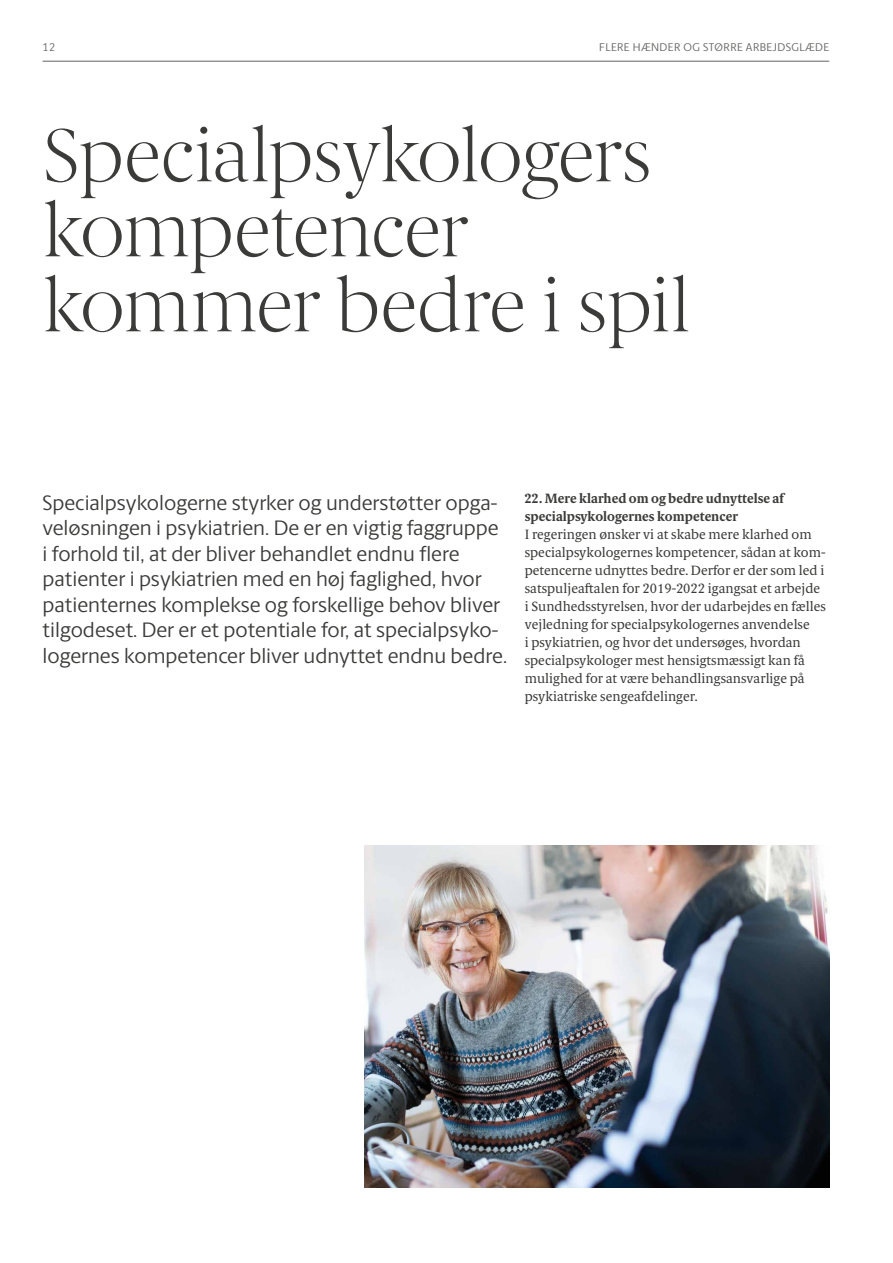
<style>
.page{position:relative;width:893px;height:1263px;background:#fff}
.page>*{position:absolute;margin:0;border:0;box-sizing:border-box;transform-origin:0 0}
.t1{font:200 75px/75px "Berlingske Serif Text";letter-spacing:-.02em;color:#3b3b3a}
.t2{font:21px/25.5px "Berlingske Sans";color:#3b3b3a}
.t3{font:13.5px/18px "Berlingske Serif Text";color:#3b3b3a}
.t4{font:700 13.5px/18px "Berlingske Serif Text";color:#3b3b3a}
.t5{font:11.25px "Berlingske Sans";letter-spacing:.04em;color:#636362}
</style>
<div class="page">
<img style="left:364px;top:845px;width:465px;height:342px">
<hr style="left:43px;top:61px;width:786px;height:1px;background:#636362">
<p class="t5" style="left:43px;top:39px;width:14px">12</p>
<p class="t5" style="left:599px;top:39px;width:231px">FLERE HÆNDER OG STØRRE ARBEJDSGLÆDE</p>
<h1 class="t1" style="left:43px;top:114px;width:649px">Specialpsykologers kompetencer kommer bedre i spil</h1>
<p class="t2" style="left:43px;top:489px;width:466px">Specialpsykologerne styrker og understøtter opga&shy;veløsningen i psykiatrien. De er en vigtig faggruppe i forhold til, at der bliver behandlet endnu flere patienter i psykiatrien med en høj faglighed, hvor patienternes komplekse og forskellige behov bliver tilgodeset. Der er et potentiale for, at specialpsyko&shy;logernes kompetencer bliver udnyttet endnu bedre.</p>
<p class="t4" style="left:525px;top:489px;width:260px">22. Mere klarhed om og bedre udnyttelse af specialpsykologernes kompetencer</p>
<p class="t3" style="left:525px;top:525px;width:303px">I regeringen ønsker vi at skabe mere klarhed om specialpsykologernes kompetencer, sådan at kom&shy;petencerne udnyttes bedre. Derfor er der som led i satspuljeaftalen for 2019-2022 igangsat et arbejde i Sundhedsstyrelsen, hvor der udarbejdes en fælles vejledning for specialpsykologernes anvendelse<br>i psykiatrien, og hvor det undersøges, hvordan specialpsykologer mest hensigtsmæssigt kan få mulighed for at være behandlingsansvarlige på psykiatriske sengeafdelinger.</p>
</div>
